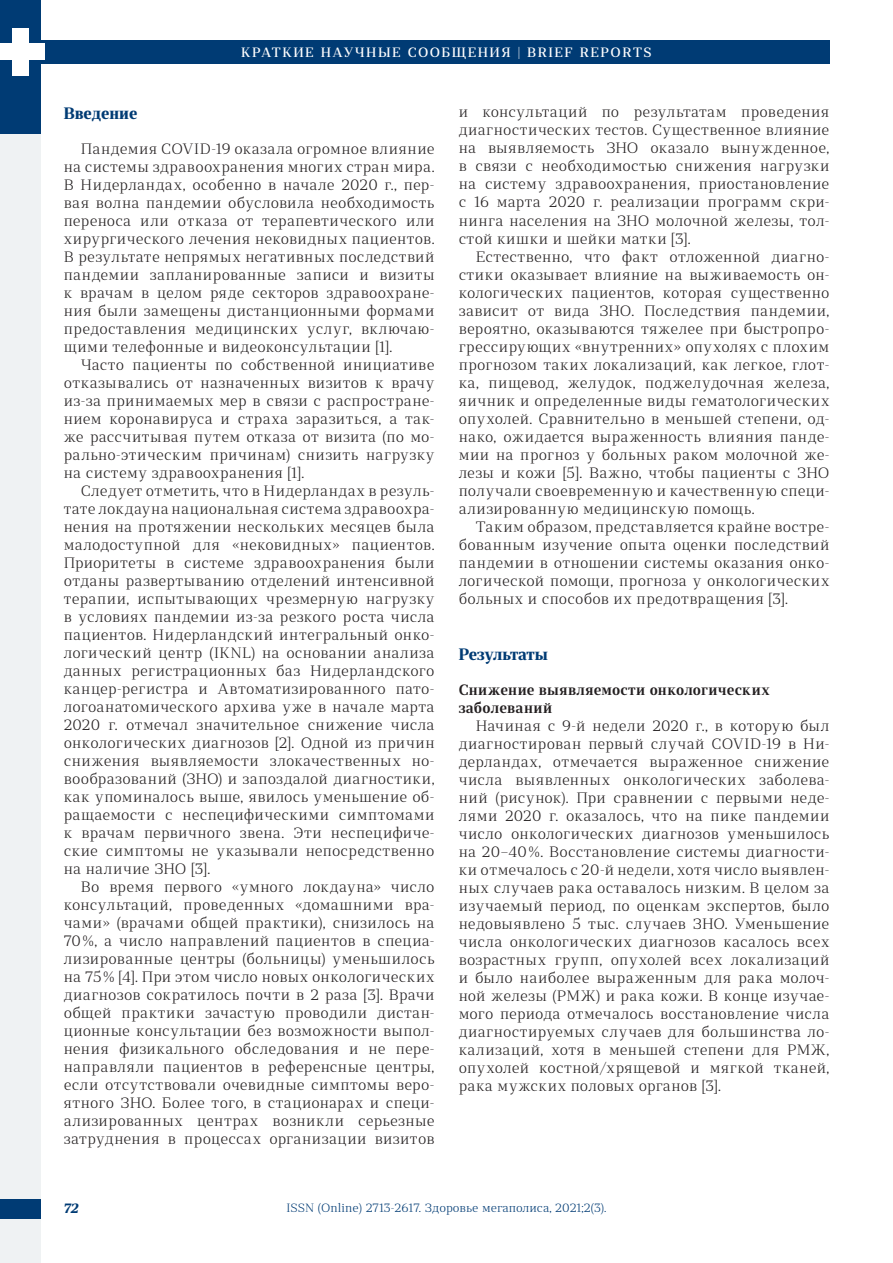
<style>
.page{position:relative;width:893px;height:1263px;background:#fff}
.page>*{position:absolute;margin:0;border:0;box-sizing:border-box;transform-origin:0 0}
.t1{font:700 16.5px "Rolleston Display";letter-spacing:-.005em;color:#003b74}
.t2{font:300 15px/18px "Rolleston Display";letter-spacing:.02em;color:#231f20;text-align:justify}
.t3{font:600 15px/18px "Rolleston Display";letter-spacing:.02em;color:#231f20}
.t4{font:500 13.5px "Rolleston Display";letter-spacing:.11em;color:#fff}
.t5{font:italic 700 13.5px "Rolleston Display";color:#003b74}
.t6{font:300 12px "Rolleston Display";color:#003b74}
</style>
<div class="page">
<div style="left:0;top:0;width:41px;height:1263px;background:#eff2f3"></div>
<div style="left:41px;top:40px;width:788px;height:24px;background:#003b74"></div>
<div style="left:0;top:1199px;width:41px;height:20px;background:#003b74"></div>
<div style="left:0;top:0;width:41px;height:133px;background:#003b74"></div>
<div style="left:12px;top:28px;width:17px;height:47px;background:#fff"></div>
<div style="left:0;top:43px;width:44px;height:17px;background:#fff"></div>
<p class="t4" style="left:241px;top:44px;width:412px">КРАТКИЕ НАУЧНЫЕ СООБЩЕНИЯ | BRIEF REPORTS</p>
<p class="t1" style="left:64px;top:102px;width:75px">Введение</p>
<p class="t2" style="left:64px;top:139px;width:372px;text-indent:17px">Пандемия COVID-19 оказала огромное влияние на системы здравоохранения многих стран мира.<br>В Нидерландах, особенно в начале 2020 г., пер&shy;вая волна пандемии обусловила необходимость переноса или отказа от терапевтического или хирургического лечения нековидных пациентов.<br>В результате непрямых негативных последствий пандемии запланированные записи и визиты к врачам в целом ряде секторов здравоохране&shy;ния были замещены дистанционными формами предоставления медицинских услуг, включаю&shy;щими телефонные и видеоконсультации [1].</p>
<p class="t2" style="left:64px;top:355px;width:372px;text-indent:17px">Часто пациенты по собственной инициативе отказывались от назначенных визитов к врачу из-за принимаемых мер в связи с распростране&shy;нием коронавируса и страха заразиться, а так&shy;же рассчитывая путем отказа от визита (по мо&shy;рально-этическим причинам) снизить нагрузку на систему здравоохранения [1].</p>
<p class="t2" style="left:64px;top:481px;width:372px;text-indent:17px">Следует отметить, что в Нидерландах в резуль&shy;тате локдауна национальная система здравоохра&shy;нения на протяжении нескольких месяцев была малодоступной для «нековидных» пациентов.<br>Приоритеты в системе здравоохранения были отданы развертыванию отделений интенсивной терапии, испытывающих чрезмерную нагрузку в условиях пандемии из-за резкого роста числа пациентов. Нидерландский интегральный онко&shy;логический центр (IKNL) на основании анализа данных регистрационных баз Нидерландского канцер-регистра и Автоматизированного пато&shy;логоанатомического архива уже в начале марта 2020 г. отмечал значительное снижение числа онкологических диагнозов [2]. Одной из причин снижения выявляемости злокачественных но&shy;вообразований (ЗНО) и запоздалой диагностики, как упоминалось выше, явилось уменьшение об&shy;ращаемости с неспецифическими симптомами к врачам первичного звена. Эти неспецифиче&shy;ские симптомы не указывали непосредственно на наличие ЗНО [3].</p>
<p class="t2" style="left:64px;top:877px;width:372px;text-indent:17px">Во время первого «умного локдауна» число консультаций, проведенных «домашними вра&shy;чами» (врачами общей практики), снизилось на 70%, а число направлений пациентов в специа&shy;лизированные центры (больницы) уменьшилось на 75% [4]. При этом число новых онкологических диагнозов сократилось почти в 2 раза [3]. Врачи общей практики зачастую проводили дистан&shy;ционные консультации без возможности выпол&shy;нения физикального обследования и не пере&shy;направляли пациентов в референсные центры, если отсутствовали очевидные симптомы веро&shy;ятного ЗНО. Более того, в стационарах и специ&shy;ализированных центрах возникли серьезные затруднения в процессах организации визитов</p>
<p class="t2" style="left:459px;top:103px;width:372px">и консультаций по результатам проведения диагностических тестов. Существенное влияние на выявляемость ЗНО оказало вынужденное, в связи с необходимостью снижения нагрузки на систему здравоохранения, приостановление с 16 марта 2020 г. реализации программ скри&shy;нинга населения на ЗНО молочной железы, тол&shy;стой кишки и шейки матки [3].</p>
<p class="t2" style="left:459px;top:247px;width:372px;text-indent:17px">Естественно, что факт отложенной диагно&shy;стики оказывает влияние на выживаемость он&shy;кологических пациентов, которая существенно зависит от вида ЗНО. Последствия пандемии, вероятно, оказываются тяжелее при быстропро&shy;грессирующих «внутренних» опухолях с плохим прогнозом таких локализаций, как легкое, глот&shy;ка, пищевод, желудок, поджелудочная железа, яичник и определенные виды гематологических опухолей. Сравнительно в меньшей степени, од&shy;нако, ожидается выраженность влияния панде&shy;мии на прогноз у больных раком молочной же&shy;лезы и кожи [5]. Важно, чтобы пациенты с ЗНО получали своевременную и качественную специ&shy;ализированную медицинскую помощь.</p>
<p class="t2" style="left:459px;top:517px;width:372px;text-indent:17px">Таким образом, представляется крайне востре&shy;бованным изучение опыта оценки последствий пандемии в отношении системы оказания онко&shy;логической помощи, прогноза у онкологических больных и способов их предотвращения [3].</p>
<p class="t1" style="left:459px;top:644px;width:91px">Результаты</p>
<p class="t3" style="left:459px;top:680px;width:312px">Снижение выявляемости онкологических заболеваний</p>
<p class="t2" style="left:459px;top:716px;width:372px;text-indent:17px">Начиная с 9-й недели 2020 г., в которую был диагностирован первый случай COVID-19 в Ни&shy;дерландах, отмечается выраженное снижение числа выявленных онкологических заболева&shy;ний (рисунок). При сравнении с первыми неде&shy;лями 2020 г. оказалось, что на пике пандемии число онкологических диагнозов уменьшилось на 20–40%. Восстановление системы диагности&shy;ки отмечалось с 20-й недели, хотя число выявлен&shy;ных случаев рака оставалось низким. В целом за изучаемый период, по оценкам экспертов, было недовыявлено 5 тыс. случаев ЗНО. Уменьшение числа онкологических диагнозов касалось всех возрастных групп, опухолей всех локализаций и было наиболее выраженным для рака молоч&shy;ной железы (РМЖ) и рака кожи. В конце изучае&shy;мого периода отмечалось восстановление числа диагностируемых случаев для большинства ло&shy;кализаций, хотя в меньшей степени для РМЖ, опухолей костной/хрящевой и мягкой тканей, рака мужских половых органов [3].</p>
<p class="t5" style="left:64px;top:1200px;width:16px">72</p>
<p class="t6" style="left:286px;top:1201px;width:322px">ISSN (Online) 2713-2617. Здоровье мегаполиса, 2021;2(3).</p>
</div>
